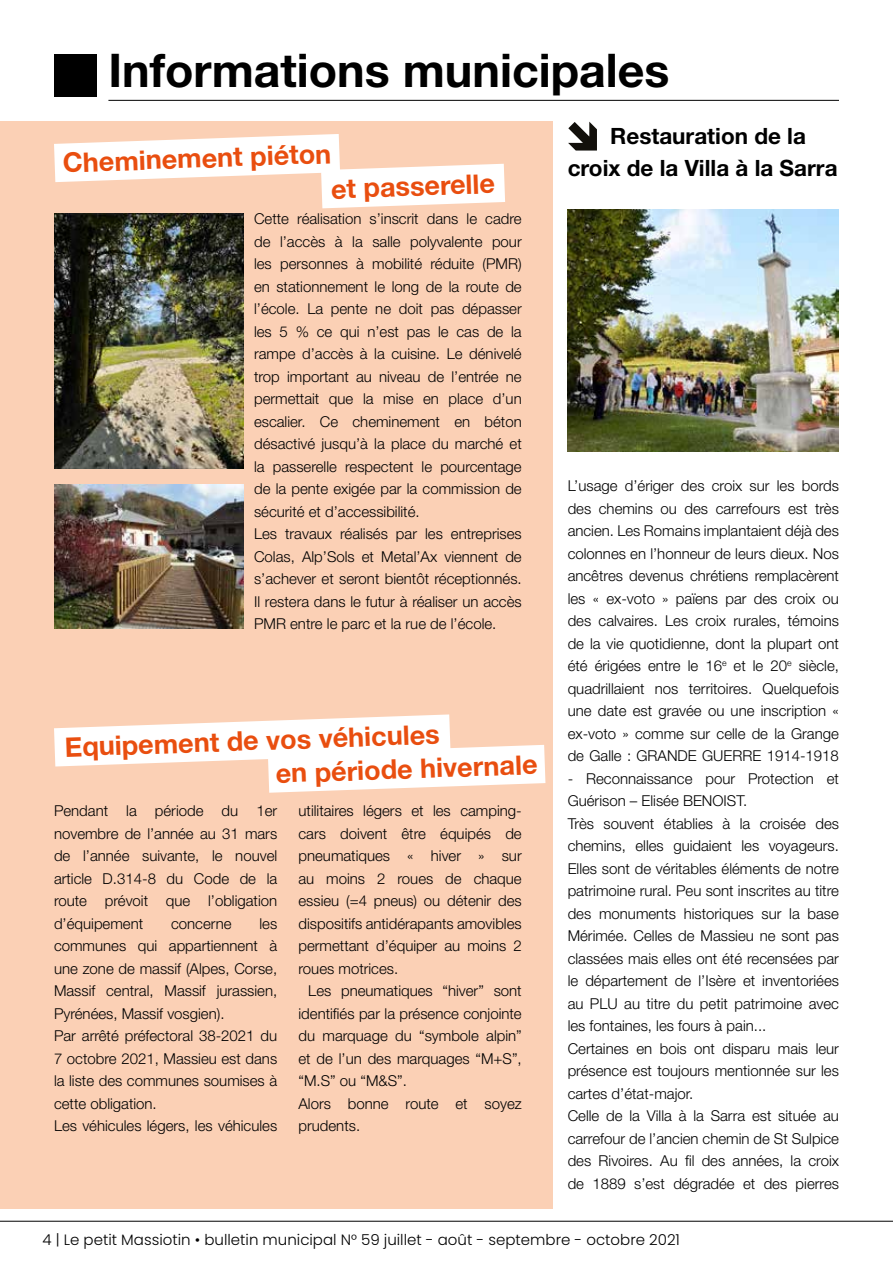
<style>
.page{position:relative;width:893px;height:1263px;background:#fff}
.page>*{position:absolute;margin:0;border:0;box-sizing:border-box;transform-origin:0 0}
.t1{font:700 46.5px "Helvetica Neue LT Std";color:#000}
.t2{font:700 27px "Helvetica Neue LT Std";color:#e94e0f}
.t3{font:700 22.5px/32.4px "Helvetica Neue LT Std";color:#000;text-align:center}
.t4{font:300 15px/22.5px "Helvetica Neue LT Std";color:#000}
.t5{font:300 15px "Poppins";color:#000}
</style>
<div class="page">
<hr style="left:0;top:1221px;width:893px;height:1px;background:#000">
<div style="left:0;top:121px;width:553px;height:1088px;background:#fbd0b5"></div>
<hr style="left:108px;top:100px;width:731px;height:1px;background:#000">
<div style="left:54px;top:54px;width:43px;height:43px;background:#000"></div>
<svg style="left:54px;top:134px;width:451px;height:74px"></svg>
<svg style="left:54px;top:714px;width:491px;height:79px"></svg>
<img style="left:54px;top:485px;width:189px;height:143px">
<img style="left:54px;top:214px;width:189px;height:255px">
<img style="left:568px;top:209px;width:271px;height:243px">
<svg style="left:568px;top:122px;width:29px;height:29px"></svg>
<h1 class="t1" style="left:108px;top:42px;width:563px">Informations municipales</h1>
<h3 class="t3" style="left:568px;top:119px;width:271px">Restauration de la<br>croix de la Villa à la Sarra</h3>
<h2 class="t2" style="left:62px;top:146px;width:270px;rotate:-2deg">Cheminement piéton</h2>
<h2 class="t2" style="left:331px;top:172px;width:165px;rotate:-2deg">et passerelle</h2>
<p class="t4" style="left:254px;top:207px;width:269px">Cette réalisation s’inscrit dans le cadre de l’accès à la salle polyvalente pour les personnes à mobilité réduite (PMR) en stationnement le long de la route de l’école. La pente ne doit pas dépasser les 5 % ce qui n’est pas le cas de la rampe d’accès à la cuisine. Le dénivelé trop important au niveau de l’entrée ne permettait que la mise en place d’un escalier. Ce cheminement en béton désactivé jusqu’à la place du marché et la passerelle respectent le pourcentage de la pente exigée par la commission de sécurité et d’accessibilité.<br>Les travaux réalisés par les entreprises Colas, Alp’Sols et Metal’Ax viennent de s’achever et seront bientôt réceptionnés.<br>Il restera dans le futur à réaliser un accès PMR entre le parc et la rue de l’école.</p>
<h2 class="t2" style="left:64px;top:730px;width:376px;rotate:-2deg">Equipement de vos véhicules</h2>
<h2 class="t2" style="left:275px;top:757px;width:263px;rotate:-2deg">en période hivernale</h2>
<p class="t4" style="left:54px;top:799px;width:225px;text-align:justify">Pendant la période du 1er novembre de l’année au 31 mars de l’année suivante, le nouvel article D.314-8 du Code de la route prévoit que l’obligation d’équipement</p>
<p class="t4" style="left:54px;top:912px;width:225px;text-indent:205px">les communes qui appartiennent à une zone de massif (Alpes, Corse,<br>Massif central, Massif jurassien,<br>Pyrénées, Massif vosgien).<br>Par arrêté préfectoral 38-2021 du<br>7 octobre 2021, Massieu est dans la liste des communes soumises à cette obligation.<br>Les véhicules légers, les véhicules</p>
<p class="t4" style="left:171px;top:912px;width:62px">concerne</p>
<p class="t4" style="left:298px;top:799px;width:225px;text-align:justify">utilitaires légers et les camping&shy;cars doivent être équipés de pneumatiques « hiver » sur au moins 2 roues de chaque essieu (=4 pneus) ou détenir des dispositifs antidérapants amovibles permettant d’équiper au moins 2 roues motrices.</p>
<p class="t4" style="left:298px;top:979px;width:225px;text-indent:10px">Les pneumatiques “hiver” sont identifiés par la présence conjointe du marquage du “symbole alpin” et de l’un des marquages “M+S”, “M.S” ou “M&amp;S”.<br>Alors bonne route et soyez prudents.</p>
<p class="t4" style="left:568px;top:474px;width:273px;text-align:justify">L’usage d’ériger des croix sur les bords des chemins ou des carrefours est très ancien. Les Romains implantaient déjà des colonnes en l’honneur de leurs dieux. Nos ancêtres devenus chrétiens remplacèrent les « ex-voto » païens par des croix ou des calvaires. Les croix rurales, témoins de la vie quotidienne, dont la plupart ont été érigées entre le 16<sup>e</sup> et le 20<sup>e</sup> siècle, quadrillaient nos territoires. Quelquefois une date est gravée ou une inscription « ex-voto » comme sur celle de la Grange de Galle : GRANDE GUERRE 1914-1918</p>
<p class="t4" style="left:568px;top:767px;width:273px">- Reconnaissance pour Protection et Guérison – Elisée BENOIST.<br>Très souvent établies à la croisée des chemins, elles guidaient les voyageurs.<br>Elles sont de véritables éléments de notre patrimoine rural. Peu sont inscrites au titre des monuments historiques sur la base Mérimée. Celles de Massieu ne sont pas classées mais elles ont été recensées par le département de l’Isère et inventoriées au PLU au titre du petit patrimoine avec les fontaines, les fours à pain...<br>Certaines en bois ont disparu mais leur présence est toujours mentionnée sur les cartes d’état-major.<br>Celle de la Villa à la Sarra est située au carrefour de l’ancien chemin de St Sulpice des Rivoires. Au fil des années, la croix de 1889 s’est dégradée et des pierres</p>
<p class="t5" style="left:43px;top:1231px;width:639px">4 | Le petit Massiotin • bulletin municipal N° 59 juillet - août - septembre - octobre 2021</p>
</div>
